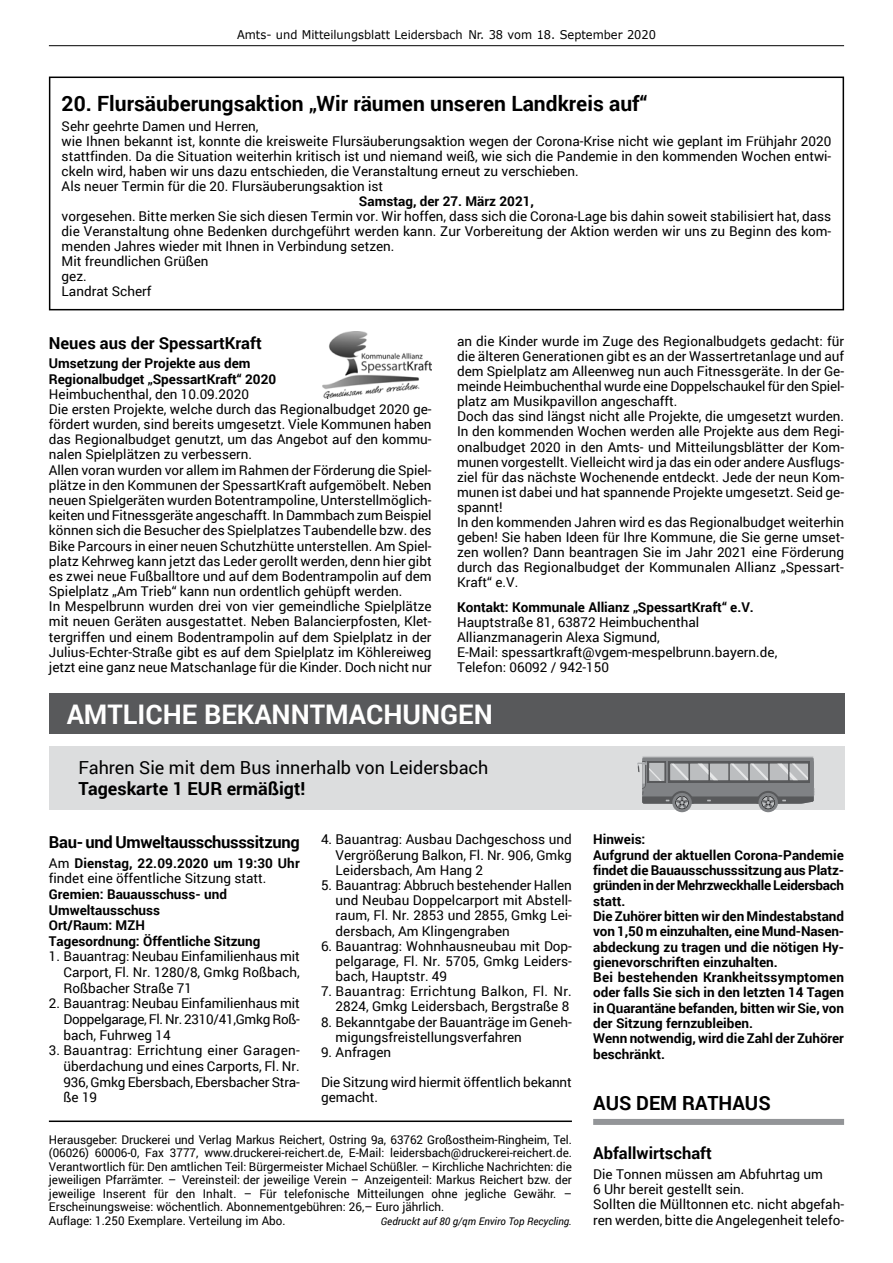
<style>
.page{position:relative;width:893px;height:1263px;background:#fff}
.page>*{position:absolute;margin:0;border:0;box-sizing:border-box;transform-origin:0 0}
.t1{font:700 27px "Roboto";color:#fff}
.t2{font:700 21px "Roboto";color:#000}
.t3{font:700 19.5px "Roboto";color:#000}
.t4{font:18px "Roboto";color:#000}
.t5{font:700 18px "Roboto";color:#000}
.t6{font:700 16.5px "Roboto";color:#000}
.t7{font:700 16.5px "Roboto";letter-spacing:-.02em;color:#000}
.t8{font:13.5px/15.1px "Roboto";color:#000}
.t9{font:700 13.5px/15.3px "Roboto";color:#000}
.t10{font:12px/13.5px "Roboto";color:#000}
.t11{font:12px "Verdana";color:#000;scale:.95 1}
.t12{font:italic 10.5px "Roboto";color:#000}
.s1{font-weight:700}
</style>
<div class="page">
<hr style="left:49px;top:45px;width:795px;height:1px;background:#000">
<hr style="left:49px;top:1120px;width:523px;height:2px;background:#000">
<img style="left:322px;top:332px;width:110px;height:66px">
<div style="left:49px;top:746px;width:795px;height:64px;background:#dcddde"></div>
<svg style="left:672px;top:793px;width:20px;height:19px"></svg>
<svg style="left:758px;top:793px;width:20px;height:19px"></svg>
<svg style="left:637px;top:756px;width:177px;height:52px;background:#929396"></svg>
<div style="left:49px;top:693px;width:795px;height:40px;background:#58595b"></div>
<div style="left:593px;top:1119px;width:251px;height:6px;background:#939598"></div>
<div style="left:49px;top:77px;width:795px;height:233px;border:2px solid #000"></div>
<p class="t11" style="left:237px;top:27px;width:443px">Amts- und Mitteilungsblatt Leidersbach Nr. 38 vom 18. September 2020</p>
<h2 class="t2" style="left:62px;top:89px;width:587px">20. Flursäuberungsaktion „Wir räumen unseren Landkreis auf“</h2>
<p class="t8" style="left:62px;top:118px;width:771px">Sehr geehrte Damen und Herren,<br>wie Ihnen bekannt ist, konnte die kreisweite Flursäuberungsaktion wegen der Corona-Krise nicht wie geplant im Frühjahr 2020 stattfinden. Da die Situation weiterhin kritisch ist und niemand weiß, wie sich die Pandemie in den kommenden Wochen entwi&shy;ckeln wird, haben wir uns dazu entschieden, die Veranstaltung erneut zu verschieben.<br>Als neuer Termin für die 20. Flursäuberungsaktion ist</p>
<p class="t9" style="left:359px;top:193px;width:177px">Samstag, der 27. März 2021,</p>
<p class="t8" style="left:62px;top:208px;width:771px">vorgesehen. Bitte merken Sie sich diesen Termin vor. Wir hoffen, dass sich die Corona-Lage bis dahin soweit stabilisiert hat, dass die Veranstaltung ohne Bedenken durchgeführt werden kann. Zur Vorbereitung der Aktion werden wir uns zu Beginn des kom&shy;menden Jahres wieder mit Ihnen in Verbindung setzen.<br>Mit freundlichen Grüßen<br>gez.<br>Landrat Scherf</p>
<p class="t6" style="left:49px;top:331px;width:214px">Neues aus der SpessartKraft</p>
<p class="t9" style="left:49px;top:355px;width:229px">Umsetzung der Projekte aus dem<br>Regionalbudget „SpessartKraft“ 2020</p>
<p class="t8" style="left:49px;top:386px;width:384px">Heimbuchenthal, den 10.09.2020<br>Die ersten Projekte, welche durch das Regionalbudget 2020 ge&shy;fördert wurden, sind bereits umgesetzt. Viele Kommunen haben das Regionalbudget genutzt, um das Angebot auf den kommu&shy;nalen Spielplätzen zu verbessern.<br>Allen voran wurden vor allem im Rahmen der Förderung die Spiel&shy;plätze in den Kommunen der SpessartKraft aufgemöbelt. Neben neuen Spielgeräten wurden Botentrampoline, Unterstellmöglich&shy;keiten und Fitnessgeräte angeschafft. In Dammbach zum Beispiel können sich die Besucher des Spielplatzes Taubendelle bzw. des Bike Parcours in einer neuen Schutzhütte unterstellen. Am Spiel&shy;platz Kehrweg kann jetzt das Leder gerollt werden, denn hier gibt es zwei neue Fußballtore und auf dem Bodentrampolin auf dem Spielplatz „Am Trieb“ kann nun ordentlich gehüpft werden.<br>In Mespelbrunn wurden drei von vier gemeindliche Spielplätze mit neuen Geräten ausgestattet. Neben Balancierpfosten, Klet&shy;tergriffen und einem Bodentrampolin auf dem Spielplatz in der Julius-Echter-Straße gibt es auf dem Spielplatz im Köhlereiweg jetzt eine ganz neue Matschanlage für die Kinder. Doch nicht nur</p>
<p class="t8" style="left:457px;top:333px;width:389px">an die Kinder wurde im Zuge des Regionalbudgets gedacht: für die älteren Generationen gibt es an der Wassertretanlage und auf dem Spielplatz am Alleenweg nun auch Fitnessgeräte. In der Ge&shy;meinde Heimbuchenthal wurde eine Doppelschaukel für den Spiel&shy;platz am Musikpavillon angeschafft.<br>Doch das sind längst nicht alle Projekte, die umgesetzt wurden.<br>In den kommenden Wochen werden alle Projekte aus dem Regi&shy;onalbudget 2020 in den Amts- und Mitteilungsblätter der Kom&shy;munen vorgestellt. Vielleicht wird ja das ein oder andere Ausflugs&shy;ziel für das nächste Wochenende entdeckt. Jede der neun Kom&shy;munen ist dabei und hat spannende Projekte umgesetzt. Seid ge&shy;spannt!<br>In den kommenden Jahren wird es das Regionalbudget weiterhin geben! Sie haben Ideen für Ihre Kommune, die Sie gerne umset&shy;zen wollen? Dann beantragen Sie im Jahr 2021 eine Förderung durch das Regionalbudget der Kommunalen Allianz „Spessart-Kraft“ e.V.</p>
<p class="t9" style="left:457px;top:599px;width:298px">Kontakt: Kommunale Allianz „SpessartKraft“ e.V.</p>
<p class="t8" style="left:457px;top:614px;width:322px">Hauptstraße 81, 63872 Heimbuchenthal Allianzmanagerin Alexa Sigmund,<br>E-Mail: spessartkraft@vgem-mespelbrunn.bayern.de, Telefon: 06092 / 942-150</p>
<h1 class="t1" style="left:67px;top:695px;width:428px">AMTLICHE BEKANNTMACHUNGEN</h1>
<h3 class="t4" style="left:79px;top:755px;width:411px">Fahren Sie mit dem Bus innerhalb von Leidersbach</h3>
<h3 class="t5" style="left:79px;top:776px;width:228px">Tageskarte 1 EUR ermäßigt!</h3>
<p class="t7" style="left:49px;top:830px;width:252px">Bau- und Umweltausschusssitzung</p>
<p class="t8" style="left:49px;top:854px;width:252px;line-height:15.6px">Am <span class="s1">Dienstag, 22.09.2020 um 19:30 Uhr </span>findet eine öffentliche Sitzung statt.</p>
<p class="t9" style="left:49px;top:886px;width:213px">Gremien: Bauausschuss- und<br>Umweltausschuss<br>Ort/Raum: MZH<br>Tagesordnung: Öffentliche Sitzung</p>
<p class="t8" style="left:63px;top:948px;width:238px;line-height:15.6px;text-align:justify;text-indent:-15px">1. Bauantrag: Neubau Einfamilienhaus mit Carport, Fl. Nr. 1280/8, Gmkg Roßbach, Roßbacher Straße 71</p>
<p class="t8" style="left:63px;top:995px;width:238px;line-height:15.6px;text-align:justify;text-indent:-15px">2. Bauantrag: Neubau Einfamilienhaus mit Doppelgarage, Fl. Nr. 2310/41,Gmkg Roß&shy;bach, Fuhrweg 14</p>
<p class="t8" style="left:63px;top:1042px;width:238px;line-height:15.6px;text-align:justify;text-indent:-15px">3. Bauantrag: Errichtung einer Garagen&shy;überdachung und eines Carports, Fl. Nr.<br>936, Gmkg Ebersbach, Ebersbacher Stra&shy;ße 19</p>
<p class="t8" style="left:336px;top:831px;width:238px;text-align:justify;text-indent:-15px">4. Bauantrag: Ausbau Dachgeschoss und Vergrößerung Balkon, Fl. Nr. 906, Gmkg Leidersbach, Am Hang 2</p>
<p class="t8" style="left:336px;top:877px;width:238px;text-align:justify;text-indent:-15px">5. Bauantrag: Abbruch bestehender Hallen und Neubau Doppelcarport mit Abstell&shy;raum, Fl. Nr. 2853 und 2855, Gmkg Lei&shy;dersbach, Am Klingengraben</p>
<p class="t8" style="left:336px;top:938px;width:238px;text-align:justify;text-indent:-15px">6. Bauantrag: Wohnhausneubau mit Dop&shy;pelgarage, Fl. Nr. 5705, Gmkg Leiders&shy;bach, Hauptstr. 49</p>
<p class="t8" style="left:321px;top:983px;width:252px;text-align:right">7. Bauantrag: Errichtung Balkon, Fl. Nr.<br>2824, Gmkg Leidersbach, Bergstraße 8</p>
<p class="t8" style="left:336px;top:1014px;width:238px;text-indent:-15px">8. Bekanntgabe der Bauanträge im Geneh&shy;migungsfreistellungsverfahren</p>
<p class="t8" style="left:321px;top:1044px;width:72px">9. Anfragen</p>
<p class="t8" style="left:321px;top:1074px;width:252px">Die Sitzung wird hiermit öffentlich bekannt gemacht.</p>
<p class="t10" style="left:49px;top:1132px;width:525px">Herausgeber: Druckerei und Verlag Markus Reichert, Ostring 9a, 63762 Großostheim-Ringheim, Tel. (06026) 60006-0, Fax 3777, www.druckerei-reichert.de, E-Mail: leidersbach@druckerei-reichert.de.<br>Verantwortlich für: Den amtlichen Teil: Bürgermeister Michael Schüßler. – Kirchliche Nachrichten: die jeweiligen Pfarrämter. – Vereinsteil: der jeweilige Verein – Anzeigenteil: Markus Reichert bzw. der jeweilige Inserent für den Inhalt. – Für telefonische Mitteilungen ohne jegliche Gewähr. – Erscheinungsweise: wöchentlich. Abonnementgebühren: 26,– Euro jährlich.<br>Auflage: 1.250 Exemplare. Verteilung im Abo.</p>
<p class="t12" style="left:381px;top:1213px;width:193px">Gedruckt auf 80 g/qm Enviro Top Recycling.</p>
<p class="t9" style="left:593px;top:831px;width:252px">Hinweis:<br>Aufgrund der aktuellen Corona-Pandemie findet die Bauausschusssitzung aus Platz&shy;gründen in der Mehrzweckhalle Leidersbach statt.<br>Die Zuhörer bitten wir den Mindestabstand von 1,50 m einzuhalten, eine Mund-Nasen&shy;abdeckung zu tragen und die nötigen Hy&shy;gienevorschriften einzuhalten.<br>Bei bestehenden Krankheitssymptomen oder falls Sie sich in den letzten 14 Tagen in Quarantäne befanden, bitten wir Sie, von der Sitzung fernzubleiben.<br>Wenn notwendig, wird die Zahl der Zuhörer beschränkt.</p>
<h3 class="t3" style="left:593px;top:1090px;width:57px">Aus dem</h3>
<h3 class="t3" style="left:682px;top:1090px;width:27px">Rathaus</h3>
<p class="t6" style="left:593px;top:1142px;width:120px">Abfallwirtschaft</p>
<p class="t8" style="left:593px;top:1166px;width:252px">Die Tonnen müssen am Abfuhrtag um<br>6 Uhr bereit gestellt sein.<br>Sollten die Mülltonnen etc. nicht abgefah&shy;ren werden, bitte die Angelegenheit telefo-</p>
</div>
